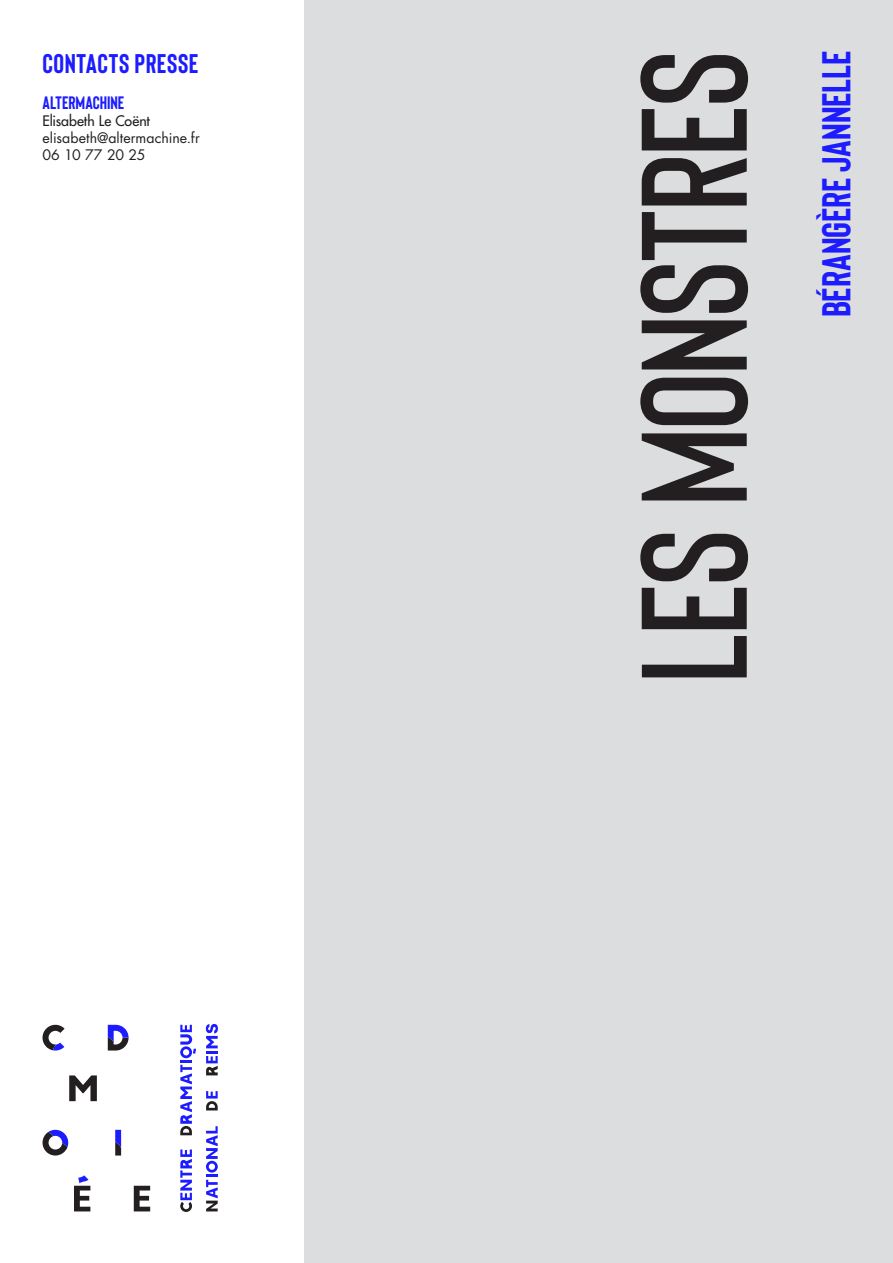
<style>
.page{position:relative;width:893px;height:1263px;background:#fff}
.page>*{position:absolute;margin:0;border:0;box-sizing:border-box;transform-origin:0 0}
.t1{font:600 150px "Bison";letter-spacing:-.015em;color:#231f20}
.t2{font:700 40.2px "Bison";letter-spacing:-.005em;color:#1c1cff}
.t3{font:700 27px "Bison";letter-spacing:.02em;color:#1c1cff}
.t4{font:700 18px "Bison";letter-spacing:-.005em;color:#1c1cff}
.t5{font:14.1px/17px "Futura Std";letter-spacing:.005em;color:#231f20}
.s1{font-family:"Futura"}
</style>
<div class="page">
<div style="left:305px;top:0;width:588px;height:1263px;background:#dcdddf"></div>
<svg style="left:74px;top:1175px;width:16px;height:36px"></svg>
<svg style="left:134px;top:1186px;width:16px;height:25px"></svg>
<svg style="left:43px;top:1025px;width:22px;height:25px"></svg>
<svg style="left:108px;top:1025px;width:21px;height:25px"></svg>
<svg style="left:69px;top:1075px;width:28px;height:26px"></svg>
<svg style="left:115px;top:1130px;width:6px;height:25px"></svg>
<svg style="left:43px;top:1130px;width:25px;height:25px"></svg>
<svg style="left:206px;top:1091px;width:12px;height:19px"></svg>
<svg style="left:206px;top:1024px;width:12px;height:51px"></svg>
<svg style="left:180px;top:1149px;width:12px;height:63px"></svg>
<svg style="left:206px;top:1126px;width:12px;height:85px"></svg>
<svg style="left:180px;top:1025px;width:16px;height:110px"></svg>
<p class="t3" style="left:43px;top:46px;width:157px">CONTACTS PRESSE</p>
<p class="t4" style="left:43px;top:92px;width:83px">ALTERMACHINE</p>
<p class="t5" style="left:43px;top:113px;width:159px"><span class="s1">Elisabeth Le Coënt </span>elisabeth@altermachine.fr<br>06 10 77 20 25</p>
<p class="t1" style="left:601px;top:683px;width:634px;rotate:-90deg">les monstres</p>
<p class="t2" style="left:811px;top:317px;width:268px;rotate:-90deg">Bérangère Jannelle</p>
</div>
